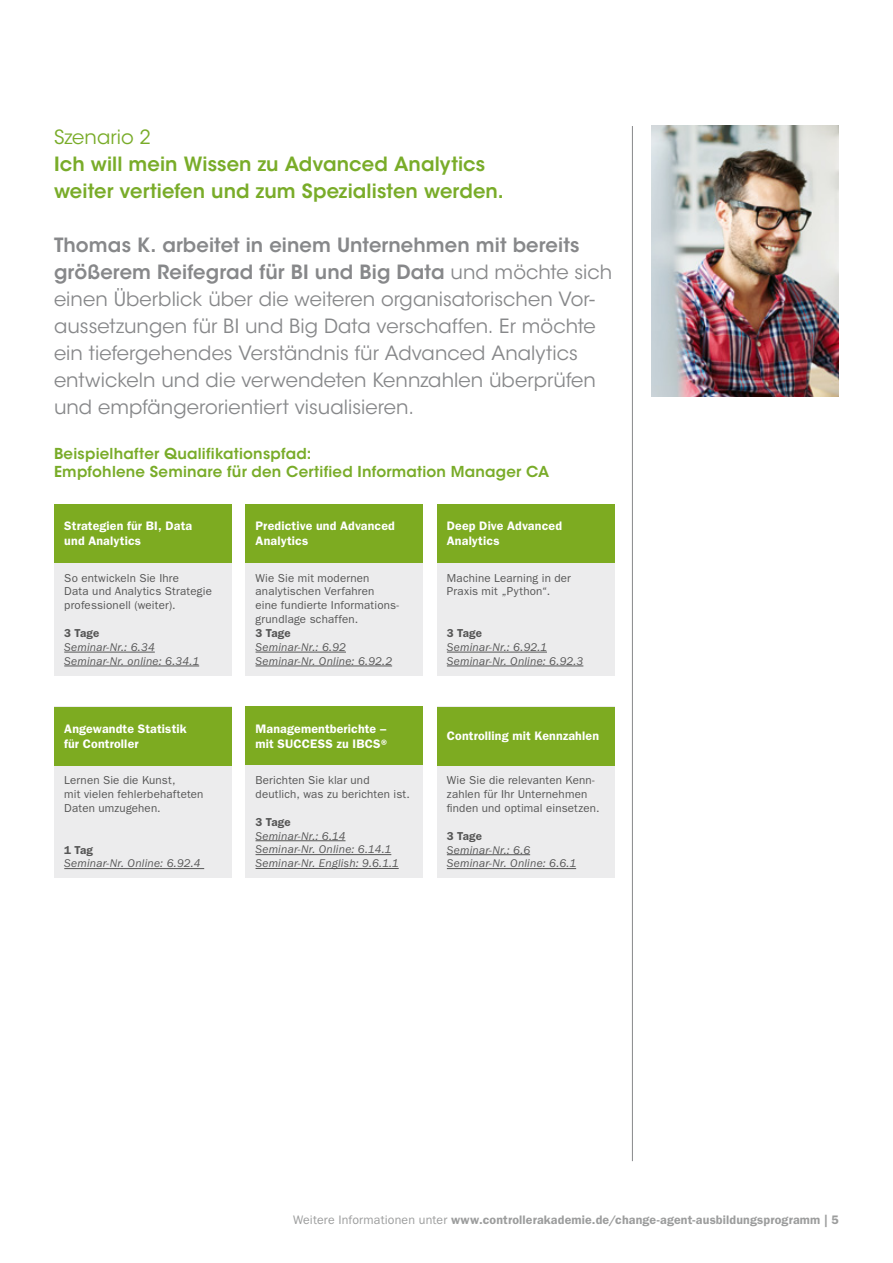
<style>
.page{position:relative;width:893px;height:1263px;background:#fff}
.page>*{position:absolute;margin:0;border:0;box-sizing:border-box;transform-origin:0 0}
.t1{font:19.5px/27px "ITC Avant Garde Std";letter-spacing:.005em;color:#87888a}
.t2{font:600 19.5px/27px "ITC Avant Garde Std";letter-spacing:.005em;color:#79ac29}
.t3{font:19.5px "ITC Avant Garde Std";letter-spacing:.005em;color:#79ac29}
.t4{font:600 15px/18px "ITC Avant Garde Std";letter-spacing:.015em;color:#79ac29}
.t5{font:600 12.3px/14.9px "ITC Franklin Gothic Std";letter-spacing:.015em;color:#fff}
.t6{font:600 12.3px "ITC Franklin Gothic Std";letter-spacing:.015em;color:#9c9d9d}
.t7{font:11.55px/13.8px "ITC Franklin Gothic Std";letter-spacing:.015em;color:#565656}
.t8{font:italic 11.55px/13.8px "ITC Franklin Gothic Std";letter-spacing:.02em;color:#565656}
.t9{font:600 11.55px "ITC Franklin Gothic Std";color:#565656}
.s1{font-weight:600}
.s2{font-weight:400}
</style>
<div class="page">
<hr style="left:632px;top:126px;width:1px;height:1035px;background:#87888a">
<div style="left:54px;top:504px;width:178px;height:171px;background:#ececed"></div>
<hr style="left:64px;top:652px;width:91px;height:1px;background:#565656">
<hr style="left:64px;top:666px;width:135px;height:1px;background:#565656">
<div style="left:245px;top:706px;width:178px;height:172px;background:#ececed"></div>
<hr style="left:256px;top:840px;width:89px;height:1px;background:#565656">
<hr style="left:256px;top:854px;width:135px;height:1px;background:#565656">
<hr style="left:256px;top:868px;width:143px;height:1px;background:#565656">
<div style="left:54px;top:707px;width:178px;height:171px;background:#ececed"></div>
<hr style="left:64px;top:868px;width:140px;height:1px;background:#565656">
<div style="left:437px;top:504px;width:178px;height:171px;background:#ececed"></div>
<hr style="left:447px;top:652px;width:100px;height:1px;background:#565656">
<hr style="left:447px;top:666px;width:136px;height:1px;background:#565656">
<div style="left:437px;top:707px;width:178px;height:171px;background:#ececed"></div>
<hr style="left:447px;top:854px;width:83px;height:1px;background:#565656">
<hr style="left:447px;top:868px;width:129px;height:1px;background:#565656">
<div style="left:245px;top:504px;width:178px;height:171px;background:#ececed"></div>
<hr style="left:256px;top:652px;width:90px;height:1px;background:#565656">
<hr style="left:256px;top:666px;width:136px;height:1px;background:#565656">
<div style="left:54px;top:504px;width:178px;height:59px;background:#7dab21"></div>
<div style="left:245px;top:706px;width:178px;height:59px;background:#7dab21"></div>
<div style="left:437px;top:504px;width:178px;height:59px;background:#7dab21"></div>
<div style="left:437px;top:707px;width:178px;height:58px;background:#7dab21"></div>
<div style="left:245px;top:504px;width:178px;height:59px;background:#7dab21"></div>
<div style="left:54px;top:707px;width:178px;height:58px;background:#7dab21"></div>
<img style="left:652px;top:125px;width:187px;height:271px">
<h1 class="t3" style="left:54px;top:125px;width:98px">Szenario 2</h1>
<h1 class="t2" style="left:54px;top:150px;width:451px">Ich will mein Wissen zu Advanced Analytics weiter vertiefen und zum Spezialisten werden.</h1>
<p class="t1" style="left:54px;top:232px;width:560px"><span class="s1">Thomas K. arbeitet in einem Unternehmen mit bereits größerem Reifegrad für BI und Big Data</span> und möchte sich einen Überblick über die weiteren organisatorischen Vor&shy;aussetzungen für BI und Big Data verschaffen. Er möchte ein tiefergehendes Verständnis für Advanced Analytics entwickeln und die verwendeten Kennzahlen überprüfen und empfängerorientiert visualisieren.</p>
<p class="t4" style="left:54px;top:445px;width:497px">Beispielhafter Qualifikationspfad:<br>Empfohlene Seminare für den Certified Information Manager CA</p>
<p class="t5" style="left:64px;top:519px;width:129px">Strategien für BI, Data und Analytics</p>
<p class="t7" style="left:64px;top:571px;width:149px">So entwickeln Sie Ihre<br>Data und Analytics Strategie professionell (weiter).</p>
<p class="t9" style="left:64px;top:626px;width:37px">3 Tage</p>
<p class="t8" style="left:64px;top:640px;width:136px">Seminar-Nr.: 6.34<br>Seminar-Nr. online: 6.34.1</p>
<p class="t5" style="left:64px;top:721px;width:124px">Angewandte Statistik für Controller</p>
<p class="t7" style="left:64px;top:773px;width:141px">Lernen Sie die Kunst,<br>mit vielen fehlerbehafteten<br>Daten umzugehen.</p>
<p class="t9" style="left:64px;top:843px;width:30px">1 Tag</p>
<p class="t8" style="left:64px;top:857px;width:138px">Seminar-Nr. Online: 6.92.4</p>
<p class="t5" style="left:256px;top:519px;width:141px">Predictive und Advanced<br>Analytics</p>
<p class="t7" style="left:256px;top:571px;width:145px">Wie Sie mit modernen analytischen Verfahren eine fundierte Informations&shy;grundlage schaffen.</p>
<p class="t9" style="left:256px;top:626px;width:37px">3 Tage</p>
<p class="t8" style="left:256px;top:640px;width:138px">Seminar-Nr.: 6.92<br>Seminar-Nr. Online: 6.92.2</p>
<p class="t5" style="left:256px;top:721px;width:136px">Managementberichte – mit SUCCESS zu IBCS®</p>
<p class="t7" style="left:256px;top:773px;width:156px">Berichten Sie klar und deutlich, was zu berichten ist.</p>
<p class="t9" style="left:256px;top:815px;width:37px">3 Tage</p>
<p class="t8" style="left:256px;top:829px;width:145px">Seminar-Nr.: 6.14<br>Seminar-Nr. Online: 6.14.1<br>Seminar-Nr. English: 9.6.1.1</p>
<p class="t5" style="left:447px;top:519px;width:117px">Deep Dive Advanced<br>Analytics</p>
<p class="t7" style="left:447px;top:571px;width:126px">Machine Learning in der<br>Praxis mit „Python“.</p>
<p class="t9" style="left:447px;top:626px;width:37px">3 Tage</p>
<p class="t8" style="left:447px;top:640px;width:138px">Seminar-Nr.: 6.92.1<br>Seminar-Nr. Online: 6.92.3</p>
<p class="t5" style="left:447px;top:729px;width:154px">Controlling mit Kennzahlen</p>
<p class="t7" style="left:447px;top:773px;width:154px">Wie Sie die relevanten Kenn&shy;zahlen für Ihr Unternehmen finden und optimal einsetzen.</p>
<p class="t9" style="left:447px;top:829px;width:37px">3 Tage</p>
<p class="t8" style="left:447px;top:843px;width:131px">Seminar-Nr.: 6.6<br>Seminar-Nr. Online: 6.6.1</p>
<p class="t6" style="left:293px;top:1213px;width:547px"><span class="s2">Weitere Informationen unter</span> www.controllerakademie.de/change-agent-ausbildungsprogramm | 5</p>
</div>
